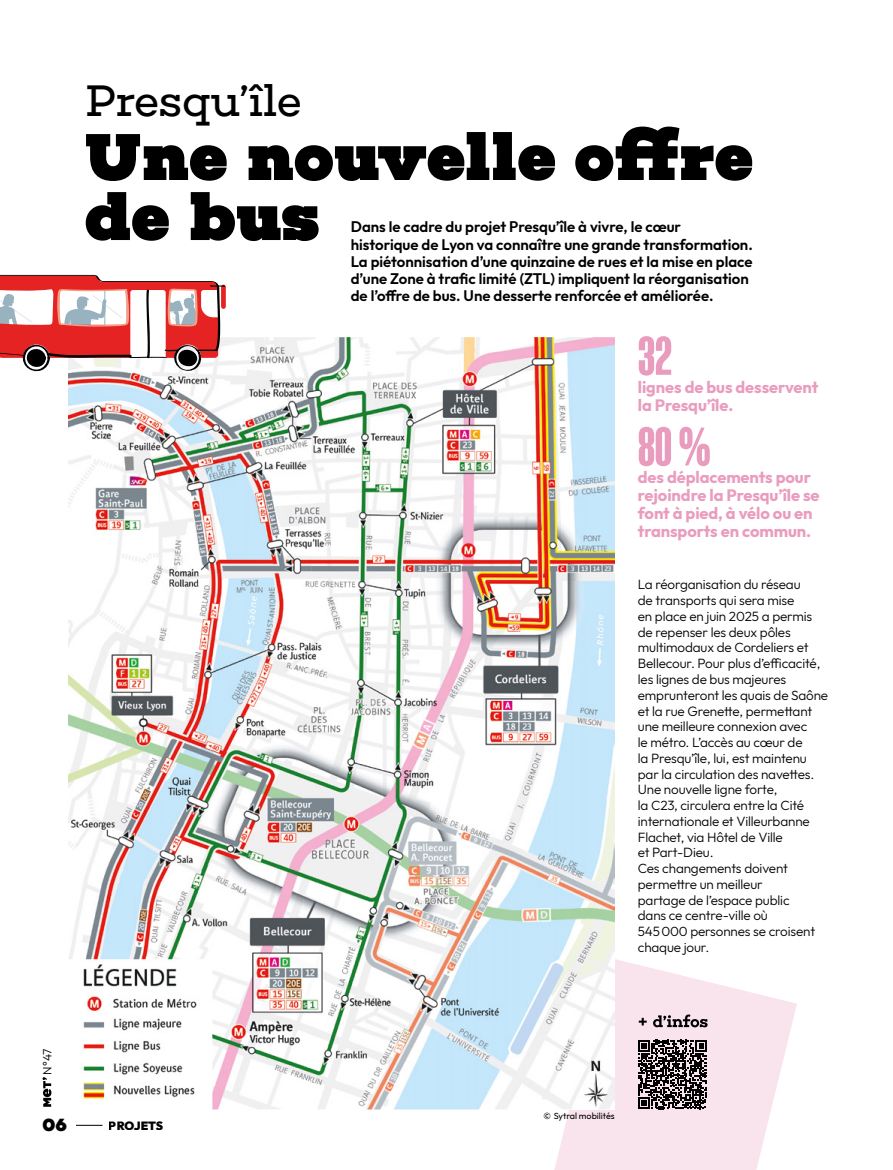
<style>
.page{position:relative;width:893px;height:1170px;background:#fff}
.page>*{position:absolute;margin:0;border:0;box-sizing:border-box;transform-origin:0 0}
.t1{font:900 67.5px/60px "Choplin";letter-spacing:.005em;color:#000}
.t2{font:700 54px "Mango Grotesque";color:#ea9cbe}
.t3{font:45px "Choplin";letter-spacing:-.02em;color:#000}
.t4{font:900 18px "Choplin";color:#000}
.t5{font:700 16.5px/18px "Outfit";letter-spacing:-.005em;color:#ea9cbe}
.t6{font:600 15px/17.2px "Outfit";color:#000}
.t7{font:300 13.5px/15.8px "Outfit";letter-spacing:-.01em;color:#000}
.t8{font:900 12px "Outfit";letter-spacing:-.015em;color:#000}
.t9{font:300 12px "Outfit";color:#000}
.t10{font:9px "Outfit";color:#000}
</style>
<div class="page">
<svg style="left:555px;top:959px;width:242px;height:210px;fill:#f9e4ee"></svg>
<svg style="left:639px;top:1014px;width:69px;height:13px"></svg>
<svg style="left:638px;top:1039px;width:69px;height:70px;background:#5b5357"></svg>
<img style="left:69px;top:337px;width:546px;height:772px">
<svg style="left:0;top:275px;width:226px;height:97px"></svg>
<hr style="left:104px;top:290px;width:1px;height:35px;background:#98b2bf">
<svg style="left:76px;top:1124px;width:26px;height:1px"></svg>
<svg style="left:43px;top:1077px;width:8px;height:29px"></svg>
<h3 class="t3" style="left:85px;top:74px;width:218px">Presqu’île</h3>
<h1 class="t1" style="left:85px;top:127px;width:669px">Une nouvelle offre de bus</h1>
<p class="t6" style="left:351px;top:219px;width:403px">Dans le cadre du projet Presqu’île à vivre, le cœur<br>historique de Lyon va connaître une grande transformation.<br>La piétonnisation d’une quinzaine de rues et la mise en place d’une Zone à trafic limité (ZTL) impliquent la réorganisation de l’offre de bus. Une desserte renforcée et améliorée.</p>
<h2 class="t2" style="left:638px;top:331px;width:36px">32</h2>
<p class="t5" style="left:638px;top:378px;width:182px">lignes de bus desservent la Presqu’île.</p>
<h2 class="t2" style="left:638px;top:422px;width:75px">80%</h2>
<p class="t5" style="left:638px;top:469px;width:183px">des déplacements pour rejoindre la Presqu’île se font à pied, à vélo ou en transports en commun.</p>
<p class="t9" style="left:40px;top:1074px;width:28px;rotate:-90deg">N°47</p>
<h3 class="t4" style="left:43px;top:1113px;width:26px">06</h3>
<p class="t8" style="left:109px;top:1117px;width:56px">PROJETS</p>
<p class="t7" style="left:638px;top:577px;width:192px">La réorganisation du réseau<br>de transports qui sera mise<br>en place en juin 2025 a permis de repenser les deux pôles multimodaux de Cordeliers et<br>Bellecour. Pour plus d’efficacité, les lignes de bus majeures emprunteront les quais de Saône et la rue Grenette, permettant une meilleure connexion avec<br>le métro. L’accès au cœur de<br>la Presqu’île, lui, est maintenu par la circulation des navettes.<br>Une nouvelle ligne forte,<br>la C23, circulera entre la Cité internationale et Villeurbanne<br>Flachet, via Hôtel de Ville<br>et Part-Dieu.<br>Ces changements doivent permettre un meilleur<br>partage de l’espace public<br>dans ce centre-ville où<br>545000 personnes se croisent chaque jour.</p>
<p class="t10" style="left:544px;top:1109px;width:73px">© Sytral mobilités</p>
</div>
